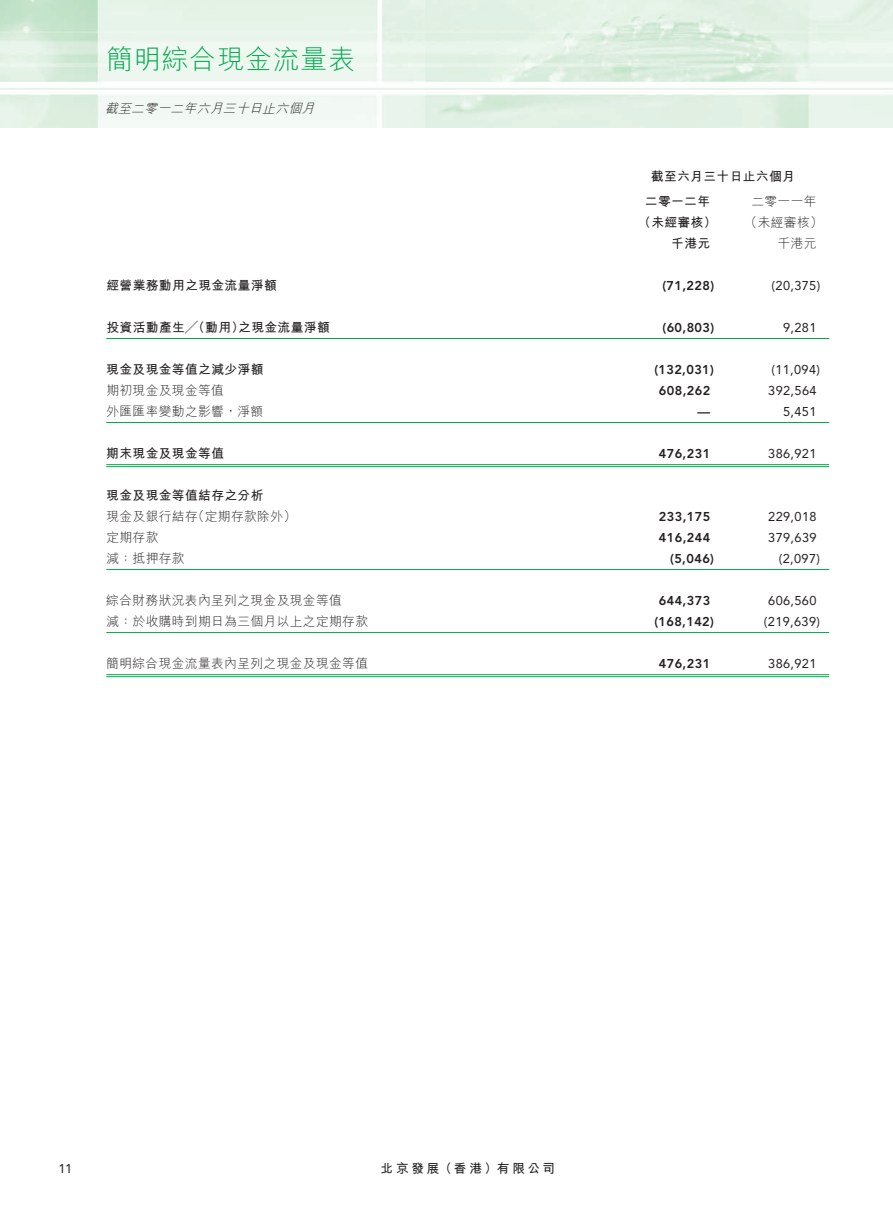
<style>
.page{position:relative;width:893px;height:1212px;background:#fff}
.page>*{position:absolute;margin:0;border:0;box-sizing:border-box;transform-origin:0 0}
.t1{font:300 27px "M Hei HK";letter-spacing:.03em;color:#00a94e}
.t2{font:300 12.75px "M Hei HK";letter-spacing:.03em;color:#231f20}
.t3{font:700 12.75px "M Hei HK";letter-spacing:.03em;color:#231f20}
.t4{font:12.75px "Avenir";letter-spacing:.03em;color:#231f20}
.t5{font:800 12.75px "Avenir";letter-spacing:.03em;color:#231f20}
.t6{font:italic 300 12.75px "M Hei HK";color:#231f20}
.t7{font:700 12.75px "M Hei HK";letter-spacing:.215em;color:#231f20}
</style>
<div class="page">
<img style="left:0;top:0;width:893px;height:128px">
<svg style="left:617px;top:465px;width:106px;height:169px"></svg>
<hr style="left:106px;top:338px;width:723px;height:1px;background:#00a94e">
<hr style="left:106px;top:422px;width:723px;height:1px;background:#00a94e">
<hr style="left:106px;top:464px;width:723px;height:1px;background:#00a94e">
<hr style="left:106px;top:466px;width:723px;height:1px;background:#00a94e">
<hr style="left:106px;top:569px;width:723px;height:1px;background:#00a94e">
<hr style="left:106px;top:632px;width:723px;height:1px;background:#00a94e">
<hr style="left:106px;top:674px;width:723px;height:1px;background:#00a94e">
<hr style="left:106px;top:676px;width:723px;height:1px;background:#00a94e">
<h1 class="t1" style="left:106px;top:40px;width:251px">簡明綜合現金流量表</h1>
<p class="t6" style="left:105px;top:100px;width:215px">截至二零一二年六月三十日止六個月</p>
<p class="t3" style="left:651px;top:167px;width:146px">截至六月三十日止六個月</p>
<p class="t2" style="left:751px;top:193px;width:67px">二零一一年</p>
<p class="t3" style="left:645px;top:192px;width:67px">二零一二年</p>
<p class="t3" style="left:638px;top:213px;width:80px">（未經審核）</p>
<p class="t2" style="left:745px;top:214px;width:80px">（未經審核(</p>
<p class="t3" style="left:671px;top:234px;width:41px">千港元</p>
<p class="t2" style="left:778px;top:235px;width:40px">千港元</p>
<p class="t3" style="left:106px;top:276px;width:172px">經營業務動用之現金流量淨額</p>
<p class="t5" style="left:662px;top:278px;width:53px">)71,228(</p>
<p class="t4" style="left:772px;top:278px;width:50px">)20,375(</p>
<p class="t3" style="left:107px;top:318px;width:139px">投資活動產生╱（動用）</p>
<p class="t3" style="left:238px;top:318px;width:93px">之現金流量淨額</p>
<p class="t5" style="left:662px;top:320px;width:53px">)60,803(</p>
<p class="t4" style="left:783px;top:320px;width:35px">9,281</p>
<p class="t3" style="left:106px;top:360px;width:159px">現金及現金等值之減少淨額</p>
<p class="t5" style="left:654px;top:362px;width:61px">)132,031(</p>
<p class="t4" style="left:771px;top:362px;width:50px">)11,094(</p>
<p class="t2" style="left:106px;top:382px;width:119px">期初現金及現金等值</p>
<p class="t5" style="left:659px;top:383px;width:53px">608,262</p>
<p class="t4" style="left:768px;top:383px;width:50px">392,564</p>
<p class="t2" style="left:106px;top:403px;width:158px">外匯匯率變動之影響，淨額</p>
<p class="t5" style="left:697px;top:404px;width:14px">—</p>
<p class="t4" style="left:783px;top:404px;width:35px">5,451</p>
<p class="t3" style="left:106px;top:444px;width:119px">期末現金及現金等值</p>
<p class="t3" style="left:106px;top:486px;width:159px">現金及現金等值結存之分析</p>
<p class="t5" style="left:659px;top:446px;width:53px">476,231</p>
<p class="t4" style="left:768px;top:446px;width:50px">386,921</p>
<p class="t2" style="left:192px;top:508px;width:106px">（定期存款除外(</p>
<p class="t2" style="left:106px;top:508px;width:93px">現金及銀行結存</p>
<p class="t5" style="left:659px;top:509px;width:53px">233,175</p>
<p class="t4" style="left:768px;top:509px;width:50px">229,018</p>
<p class="t2" style="left:106px;top:529px;width:54px">定期存款</p>
<p class="t5" style="left:659px;top:530px;width:53px">416,244</p>
<p class="t4" style="left:768px;top:530px;width:50px">379,639</p>
<p class="t2" style="left:106px;top:550px;width:80px">減：抵押存款</p>
<p class="t5" style="left:670px;top:551px;width:45px">)5,046(</p>
<p class="t4" style="left:779px;top:551px;width:43px">)2,097(</p>
<p class="t2" style="left:106px;top:592px;width:237px">綜合財務狀況表內呈列之現金及現金等值</p>
<p class="t5" style="left:659px;top:593px;width:53px">644,373</p>
<p class="t4" style="left:768px;top:593px;width:50px">606,560</p>
<p class="t2" style="left:106px;top:613px;width:263px">減：於收購時到期日為三個月以上之定期存款</p>
<p class="t5" style="left:654px;top:614px;width:61px">)168,142(</p>
<p class="t4" style="left:764px;top:614px;width:58px">)219,639(</p>
<p class="t2" style="left:106px;top:655px;width:263px">簡明綜合現金流量表內呈列之現金及現金等值</p>
<p class="t5" style="left:659px;top:656px;width:53px">476,231</p>
<p class="t4" style="left:768px;top:656px;width:50px">386,921</p>
<p class="t4" style="left:59px;top:1161px;width:15px">11</p>
<p class="t7" style="left:380px;top:1159px;width:176px">北京發展（香港）有限公司</p>
</div>
